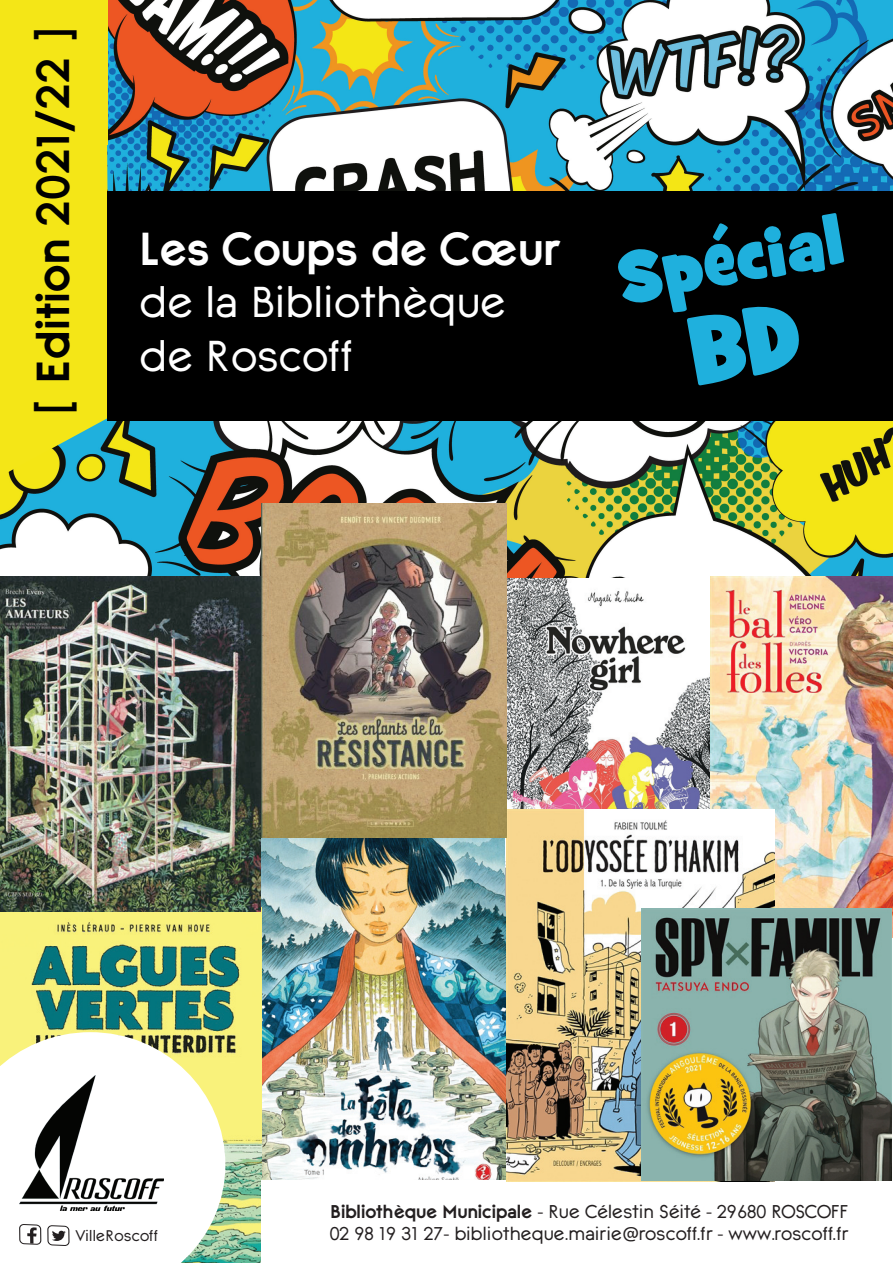
<style>
.page{position:relative;width:893px;height:1263px;background:#fff}
.page>*{position:absolute;margin:0;border:0;box-sizing:border-box;transform-origin:0 0}
.t1{font:72px "Grilled Cheese BTN Toasted";color:#1fb0dd}
.t2{font:700 45px "Berline";color:#000}
.t3{font:700 45px "Berline";letter-spacing:-.005em;color:#fff}
.t4{font:42px/54px "Berline";color:#fff}
.t5{font:18px/21.6px "Berline";color:#231f20}
.t6{font:15px "Berline";color:#231f20}
.s1{font-family:"Caviar Dreams"}
.s2{font-weight:700}
</style>
<div class="page">
<img style="left:261px;top:838px;width:246px;height:342px">
<img style="left:0;top:911px;width:261px;height:352px">
<img style="left:0;top:0;width:893px;height:579px">
<div style="left:0;top:66px;width:110px;height:411px;background:#f4e617"></div>
<div style="left:0;top:0;width:108px;height:145px;background:#f4e617"></div>
<div style="left:108px;top:191px;width:785px;height:230px;background:#000"></div>
<svg style="left:0;top:1032px;width:225px;height:231px"></svg>
<img style="left:19px;top:1075px;width:144px;height:136px">
<svg style="left:19px;top:1224px;width:22px;height:21px"></svg>
<svg style="left:47px;top:1225px;width:23px;height:21px"></svg>
<img style="left:0;top:576px;width:261px;height:335px">
<img style="left:506px;top:579px;width:204px;height:331px">
<img style="left:710px;top:576px;width:183px;height:361px">
<img style="left:507px;top:809px;width:267px;height:372px">
<img style="left:261px;top:504px;width:246px;height:334px">
<img style="left:642px;top:908px;width:250px;height:272px">
<h2 class="t2" style="left:27px;top:414px;width:387px;rotate:-90deg"><span class="s1">[</span> Edition 2021/22 <span class="s1">]</span></h2>
<h2 class="t3" style="left:139px;top:222px;width:423px">Les Coups de Cœur</h2>
<h3 class="t4" style="left:139px;top:274px;width:369px">de la Bibliothèque de Roscoff</h3>
<h1 class="t1" style="left:609px;top:233px;width:230px;rotate:-10deg">Spécial</h1>
<p class="t6" style="left:75px;top:1227px;width:84px">VilleRoscoff</p>
<p class="t5" style="left:330px;top:1201px;width:520px"><span class="s2">Bibliothèque Municipale</span> - Rue Célestin Séité - 29680 ROSCOFF<br>02 98 19 31 27- bibliotheque.mairie@roscoff.fr - www.roscoff.fr</p>
</div>
